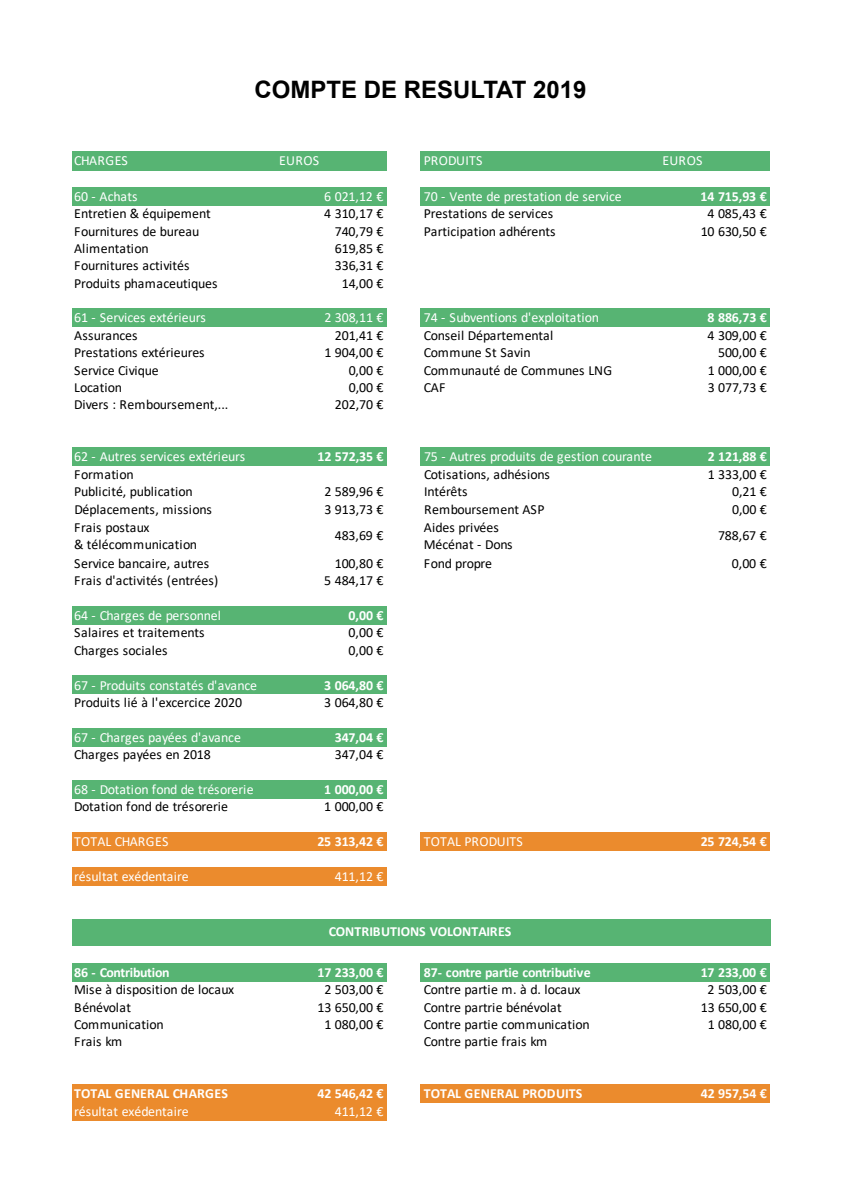
<style>
.page{position:relative;width:842px;height:1191px;background:#fff}
.page>*{position:absolute;margin:0;border:0;box-sizing:border-box;transform-origin:0 0}
.t1{font:700 24px "Arial";color:#000}
.t2{font:13.8px/17.4px "Calibri";letter-spacing:-.005em;color:#000}
.t3{font:13.8px "Calibri";color:#fff}
.t4{font:700 13.8px "Calibri";letter-spacing:-.005em;color:#fff}
.t5{font:13.8px "Calibri";letter-spacing:-.025em;color:#000}
.t6{font:700 13.8px "Calibri";letter-spacing:-.025em;color:#fff}
.t7{font:13.8px "Calibri";letter-spacing:.02em;color:#000}
</style>
<div class="page">
<div style="left:72px;top:151px;width:315px;height:20px;background:#57b473"></div>
<div style="left:420px;top:151px;width:350px;height:20px;background:#57b473"></div>
<div style="left:72px;top:187px;width:315px;height:18px;background:#57b473"></div>
<div style="left:420px;top:187px;width:350px;height:18px;background:#57b473"></div>
<div style="left:72px;top:308px;width:315px;height:19px;background:#57b473"></div>
<div style="left:420px;top:308px;width:350px;height:19px;background:#57b473"></div>
<div style="left:72px;top:447px;width:315px;height:19px;background:#57b473"></div>
<div style="left:420px;top:447px;width:350px;height:19px;background:#57b473"></div>
<div style="left:72px;top:606px;width:315px;height:19px;background:#57b473"></div>
<div style="left:72px;top:675px;width:315px;height:19px;background:#57b473"></div>
<div style="left:72px;top:728px;width:315px;height:18px;background:#57b473"></div>
<div style="left:72px;top:780px;width:315px;height:18px;background:#57b473"></div>
<div style="left:72px;top:832px;width:315px;height:18px;background:#eb8b2d"></div>
<div style="left:420px;top:832px;width:350px;height:18px;background:#eb8b2d"></div>
<div style="left:72px;top:866px;width:315px;height:19px;background:#eb8b2d"></div>
<div style="left:72px;top:919px;width:698px;height:26px;background:#57b473"></div>
<div style="left:72px;top:963px;width:315px;height:18px;background:#57b473"></div>
<div style="left:420px;top:963px;width:350px;height:18px;background:#57b473"></div>
<div style="left:72px;top:1084px;width:315px;height:19px;background:#eb8b2d"></div>
<div style="left:420px;top:1084px;width:350px;height:19px;background:#eb8b2d"></div>
<div style="left:72px;top:1102px;width:315px;height:18px;background:#eb8b2d"></div>
<h1 class="t1" style="left:254px;top:73px;width:334px">COMPTE DE RESULTAT 2019</h1>
<p class="t3" style="left:74px;top:151px;width:55px">CHARGES</p>
<p class="t3" style="left:279px;top:151px;width:41px">EUROS</p>
<p class="t3" style="left:424px;top:151px;width:60px">PRODUITS</p>
<p class="t3" style="left:662px;top:151px;width:41px">EUROS</p>
<p class="t3" style="left:74px;top:187px;width:65px">60 - Achats</p>
<p class="t3" style="left:324px;top:187px;width:61px">6 021,12 €</p>
<p class="t3" style="left:424px;top:187px;width:199px">70 - Vente de prestation de service</p>
<p class="t4" style="left:701px;top:186px;width:68px">14 715,93 €</p>
<p class="t2" style="left:74px;top:204px;width:138px">Entretien &amp; équipement</p>
<p class="t2" style="left:324px;top:204px;width:61px">4 310,17 €</p>
<p class="t2" style="left:424px;top:204px;width:131px">Prestations de services</p>
<p class="t2" style="left:708px;top:204px;width:61px">4 085,43 €</p>
<p class="t2" style="left:74px;top:222px;width:127px">Fournitures de bureau</p>
<p class="t2" style="left:335px;top:222px;width:50px">740,79 €</p>
<p class="t2" style="left:424px;top:222px;width:133px">Participation adhérents</p>
<p class="t2" style="left:701px;top:222px;width:68px">10 630,50 €</p>
<p class="t2" style="left:74px;top:239px;width:76px">Alimentation</p>
<p class="t2" style="left:335px;top:239px;width:50px">619,85 €</p>
<p class="t2" style="left:74px;top:257px;width:117px">Fournitures activités</p>
<p class="t2" style="left:335px;top:257px;width:50px">336,31 €</p>
<p class="t2" style="left:74px;top:274px;width:145px">Produits phamaceutiques</p>
<p class="t2" style="left:342px;top:274px;width:43px">14,00 €</p>
<p class="t3" style="left:74px;top:308px;width:133px">61 - Services extérieurs</p>
<p class="t3" style="left:324px;top:308px;width:61px">2 308,11 €</p>
<p class="t3" style="left:424px;top:308px;width:177px">74 - Subventions d'exploitation</p>
<p class="t4" style="left:708px;top:308px;width:61px">8 886,73 €</p>
<p class="t2" style="left:74px;top:326px;width:65px">Assurances</p>
<p class="t2" style="left:335px;top:326px;width:50px">201,41 €</p>
<p class="t2" style="left:424px;top:326px;width:131px">Conseil Départemental</p>
<p class="t2" style="left:708px;top:326px;width:61px">4 309,00 €</p>
<p class="t2" style="left:74px;top:343px;width:132px">Prestations extérieures</p>
<p class="t2" style="left:324px;top:343px;width:61px">1 904,00 €</p>
<p class="t7" style="left:424px;top:343px;width:108px">Commune St Savin</p>
<p class="t2" style="left:718px;top:343px;width:50px">500,00 €</p>
<p class="t2" style="left:74px;top:361px;width:86px">Service Civique</p>
<p class="t2" style="left:349px;top:361px;width:36px">0,00 €</p>
<p class="t5" style="left:424px;top:360px;width:190px">Communauté de Communes LNG</p>
<p class="t2" style="left:708px;top:361px;width:61px">1 000,00 €</p>
<p class="t2" style="left:74px;top:378px;width:49px">Location</p>
<p class="t2" style="left:349px;top:378px;width:36px">0,00 €</p>
<p class="t2" style="left:424px;top:378px;width:23px">CAF</p>
<p class="t2" style="left:708px;top:378px;width:61px">3 077,73 €</p>
<p class="t2" style="left:74px;top:396px;width:156px">Divers : Remboursement,...</p>
<p class="t2" style="left:335px;top:396px;width:50px">202,70 €</p>
<p class="t3" style="left:74px;top:447px;width:172px">62 - Autres services extérieurs</p>
<p class="t4" style="left:317px;top:447px;width:68px">12 572,35 €</p>
<p class="t3" style="left:424px;top:447px;width:230px">75 - Autres produits de gestion courante</p>
<p class="t4" style="left:708px;top:447px;width:61px">2 121,88 €</p>
<p class="t2" style="left:74px;top:465px;width:61px">Formation</p>
<p class="t2" style="left:424px;top:465px;width:127px">Cotisations, adhésions</p>
<p class="t2" style="left:708px;top:465px;width:61px">1 333,00 €</p>
<p class="t2" style="left:74px;top:482px;width:120px">Publicité, publication</p>
<p class="t2" style="left:324px;top:482px;width:61px">2 589,96 €</p>
<p class="t2" style="left:424px;top:482px;width:45px">Intérêts</p>
<p class="t2" style="left:732px;top:482px;width:36px">0,21 €</p>
<p class="t2" style="left:74px;top:500px;width:139px">Déplacements, missions</p>
<p class="t2" style="left:324px;top:500px;width:61px">3 913,73 €</p>
<p class="t2" style="left:424px;top:500px;width:122px">Remboursement ASP</p>
<p class="t2" style="left:732px;top:500px;width:36px">0,00 €</p>
<p class="t2" style="left:74px;top:518px;width:125px">Frais postaux<br>&amp; télécommunication</p>
<p class="t2" style="left:335px;top:526px;width:50px">483,69 €</p>
<p class="t2" style="left:424px;top:518px;width:90px">Aides privées<br>Mécénat - Dons</p>
<p class="t2" style="left:718px;top:526px;width:50px">788,67 €</p>
<p class="t2" style="left:74px;top:554px;width:137px">Service bancaire, autres</p>
<p class="t2" style="left:335px;top:554px;width:50px">100,80 €</p>
<p class="t5" style="left:424px;top:554px;width:70px">Fond propre</p>
<p class="t2" style="left:732px;top:554px;width:36px">0,00 €</p>
<p class="t2" style="left:74px;top:572px;width:146px">Frais d'activités (entrées)</p>
<p class="t2" style="left:324px;top:572px;width:61px">5 484,17 €</p>
<p class="t3" style="left:74px;top:606px;width:148px">64 - Charges de personnel</p>
<p class="t4" style="left:349px;top:606px;width:36px">0,00 €</p>
<p class="t2" style="left:74px;top:624px;width:132px">Salaires et traitements</p>
<p class="t2" style="left:349px;top:624px;width:36px">0,00 €</p>
<p class="t2" style="left:74px;top:641px;width:95px">Charges sociales</p>
<p class="t2" style="left:349px;top:641px;width:36px">0,00 €</p>
<p class="t3" style="left:74px;top:675px;width:184px">67 - Produits constatés d'avance</p>
<p class="t4" style="left:324px;top:675px;width:61px">3 064,80 €</p>
<p class="t2" style="left:74px;top:693px;width:169px">Produits lié à l'excercice 2020</p>
<p class="t2" style="left:324px;top:693px;width:61px">3 064,80 €</p>
<p class="t3" style="left:74px;top:727px;width:168px">67 - Charges payées d'avance</p>
<p class="t4" style="left:335px;top:727px;width:50px">347,04 €</p>
<p class="t2" style="left:74px;top:745px;width:138px">Charges payées en 2018</p>
<p class="t2" style="left:335px;top:745px;width:50px">347,04 €</p>
<p class="t3" style="left:74px;top:779px;width:181px">68 - Dotation fond de trésorerie</p>
<p class="t4" style="left:324px;top:779px;width:61px">1 000,00 €</p>
<p class="t2" style="left:74px;top:797px;width:156px">Dotation fond de trésorerie</p>
<p class="t2" style="left:324px;top:797px;width:61px">1 000,00 €</p>
<p class="t3" style="left:74px;top:831px;width:96px">TOTAL CHARGES</p>
<p class="t4" style="left:317px;top:831px;width:68px">25 313,42 €</p>
<p class="t3" style="left:424px;top:831px;width:101px">TOTAL PRODUITS</p>
<p class="t4" style="left:701px;top:831px;width:68px">25 724,54 €</p>
<p class="t3" style="left:74px;top:866px;width:116px">résultat exédentaire</p>
<p class="t3" style="left:335px;top:866px;width:50px">411,12 €</p>
<p class="t4" style="left:329px;top:922px;width:184px">CONTRIBUTIONS VOLONTAIRES</p>
<p class="t6" style="left:74px;top:962px;width:97px">86 - Contribution</p>
<p class="t4" style="left:317px;top:962px;width:68px">17 233,00 €</p>
<p class="t4" style="left:424px;top:962px;width:168px">87- contre partie contributive</p>
<p class="t4" style="left:701px;top:962px;width:68px">17 233,00 €</p>
<p class="t2" style="left:74px;top:980px;width:162px">Mise à disposition de locaux</p>
<p class="t2" style="left:324px;top:980px;width:61px">2 503,00 €</p>
<p class="t2" style="left:424px;top:980px;width:158px">Contre partie m. à d. locaux</p>
<p class="t2" style="left:708px;top:980px;width:61px">2 503,00 €</p>
<p class="t2" style="left:74px;top:998px;width:58px">Bénévolat</p>
<p class="t2" style="left:317px;top:998px;width:68px">13 650,00 €</p>
<p class="t2" style="left:424px;top:998px;width:139px">Contre partrie bénévolat</p>
<p class="t2" style="left:701px;top:998px;width:68px">13 650,00 €</p>
<p class="t2" style="left:74px;top:1015px;width:91px">Communication</p>
<p class="t2" style="left:324px;top:1015px;width:61px">1 080,00 €</p>
<p class="t2" style="left:424px;top:1015px;width:167px">Contre partie communication</p>
<p class="t2" style="left:708px;top:1015px;width:61px">1 080,00 €</p>
<p class="t2" style="left:74px;top:1032px;width:50px">Frais km</p>
<p class="t2" style="left:424px;top:1032px;width:125px">Contre partie frais km</p>
<p class="t4" style="left:74px;top:1084px;width:155px">TOTAL GENERAL CHARGES</p>
<p class="t4" style="left:317px;top:1084px;width:68px">42 546,42 €</p>
<p class="t4" style="left:424px;top:1084px;width:160px">TOTAL GENERAL PRODUITS</p>
<p class="t4" style="left:701px;top:1084px;width:68px">42 957,54 €</p>
<p class="t3" style="left:74px;top:1101px;width:116px">résultat exédentaire</p>
<p class="t3" style="left:335px;top:1101px;width:50px">411,12 €</p>
</div>
